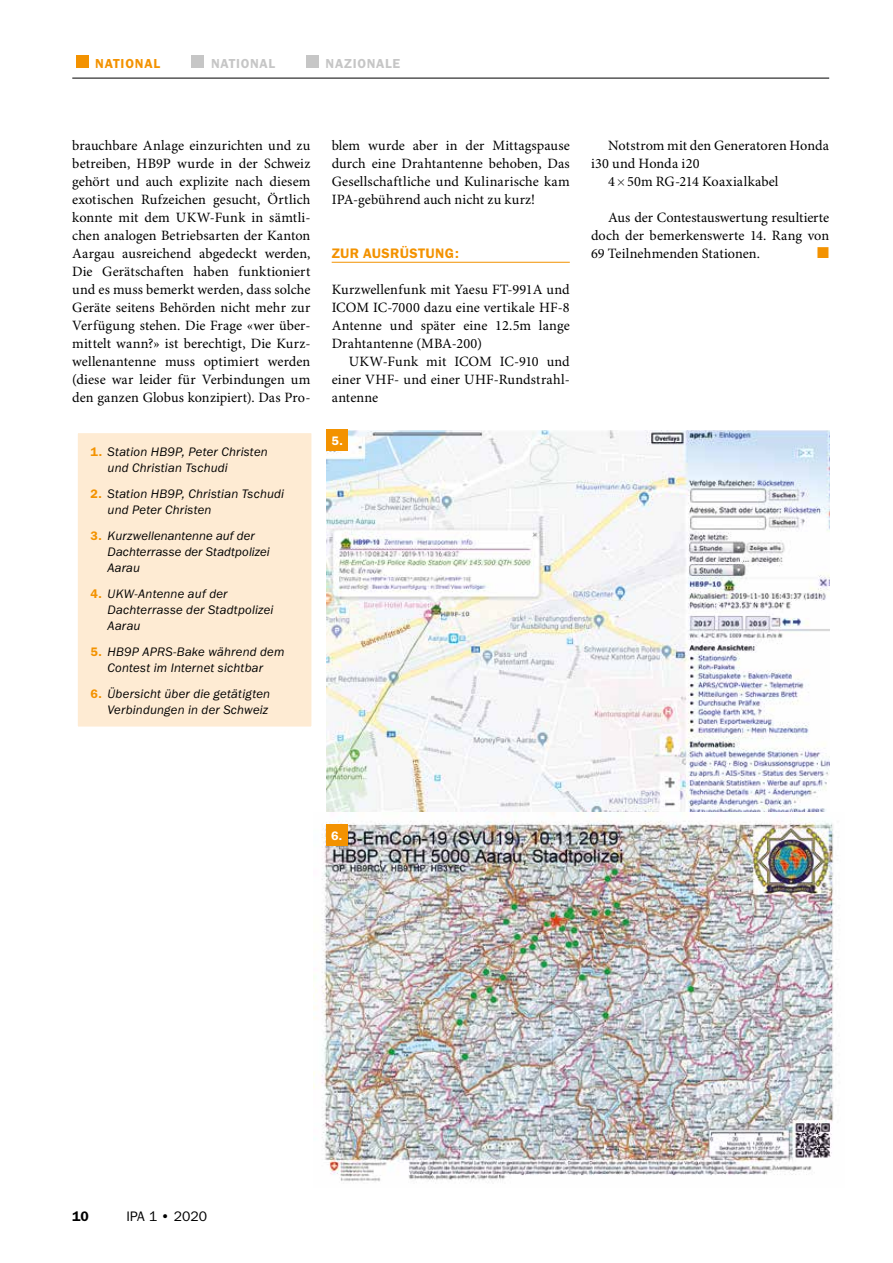
<style>
.page{position:relative;width:893px;height:1263px;background:#fff}
.page>*{position:absolute;margin:0;border:0;box-sizing:border-box;transform-origin:0 0}
.t1{font:15.75px "Zapf Dingbats ITC";color:#f39200}
.t2{font:14.25px/18px "Minion Pro";letter-spacing:.005em;color:#000;text-align:justify}
.t3{font:600 14.25px "Franklin Gothic Itc T";letter-spacing:.03em;color:#f39200}
.t4{font:14.25px "Franklin Gothic Itc T";color:#000}
.t5{font:600 14.25px "Franklin Gothic Itc T";color:#000}
.t6{font:600 13.5px "Franklin Gothic Itc T";letter-spacing:.05em;color:#c6c6c6}
.t7{font:600 13.5px "Franklin Gothic Itc T";letter-spacing:.06em;color:#f39200}
.t8{font:italic 12.75px/15.8px "Franklin Gothic Itc T";letter-spacing:.015em;color:#000}
.t9{font:600 12.75px "Franklin Gothic Itc T";color:#fff}
.s1{font-weight:600;font-style:normal;color:#f39200}
.s2{font-family:"Helvetica Neue";font-weight:100}
</style>
<div class="page">
<hr style="left:72px;top:78px;width:757px;height:1px;background:#000">
<div style="left:76px;top:55px;width:12px;height:13px;background:#f39200"></div>
<div style="left:192px;top:55px;width:12px;height:13px;background:#c6c6c6"></div>
<div style="left:306px;top:55px;width:13px;height:13px;background:#c6c6c6"></div>
<img style="left:327px;top:430px;width:502px;height:382px">
<div style="left:327px;top:429px;width:21px;height:22px;background:#f39200"></div>
<img style="left:314px;top:812px;width:524px;height:370px">
<div style="left:326px;top:825px;width:21px;height:21px;background:#f39200"></div>
<div style="left:76px;top:431px;width:238px;height:298px;background:#feebd3"></div>
<div style="left:73px;top:429px;width:243px;height:302px;border:4px solid #fff"></div>
<hr style="left:332px;top:262px;width:238px;height:1px;background:#f39200">
<p class="t7" style="left:95px;top:56px;width:67px">NATIONAL</p>
<p class="t6" style="left:211px;top:56px;width:66px">NATIONAL</p>
<p class="t6" style="left:326px;top:56px;width:76px">NAZIONALE</p>
<p class="t2" style="left:72px;top:137px;width:240px">brauchbare Anlage einzurichten und zu betreiben, HB9P wurde in der Schweiz gehört und auch explizite nach diesem exotischen Rufzeichen gesucht, Örtlich konnte mit dem UKW-Funk in sämtli&shy;chen analogen Betriebsarten der Kanton Aargau ausreichend abgedeckt werden, Die Gerätschaften haben funktioniert und es muss bemerkt werden, dass solche Geräte seitens Behörden nicht mehr zur Verfügung stehen. Die Frage «wer über&shy;mittelt wann?» ist berechtigt, Die Kurz&shy;wellenantenne muss optimiert werden (diese war leider für Verbindungen um den ganzen Globus konzipiert). Das Pro-</p>
<p class="t8" style="left:108px;top:443px;width:162px;text-indent:-17px"><span class="s1">1.</span> Station HB9P, Peter Christen und Christian Tschudi</p>
<p class="t8" style="left:108px;top:486px;width:178px;text-indent:-17px"><span class="s1">2.</span> Station HB9P, Christian Tschudi und Peter Christen</p>
<p class="t8" style="left:108px;top:528px;width:164px;text-indent:-17px"><span class="s1">3.</span> Kurzwellenantenne auf der<br>Dachterrasse der Stadtpolizei<br>Aarau</p>
<p class="t8" style="left:108px;top:586px;width:167px;text-indent:-17px"><span class="s1">4.</span> UKW-Antenne auf der<br>Dachterrasse der Stadtpolizei<br>Aarau</p>
<p class="t8" style="left:91px;top:643px;width:195px;text-align:center"><span class="s1">5.</span> HB9P APRS-Bake während dem<br>Contest im Internet sichtbar</p>
<p class="t8" style="left:91px;top:686px;width:181px;text-align:right"><span class="s1">6.</span> Übersicht über die getätigten<br>Verbindungen in der Schweiz</p>
<p class="t2" style="left:332px;top:137px;width:240px">blem wurde aber in der Mittagspause durch eine Drahtantenne behoben, Das Gesellschaftliche und Kulinarische kam IPA-gebührend auch nicht zu kurz!</p>
<p class="t3" style="left:332px;top:245px;width:129px">ZUR AUSRÜSTUNG:</p>
<p class="t2" style="left:332px;top:281px;width:240px">Kurzwellenfunk mit Yaesu FT-991A und ICOM IC-7000 dazu eine vertikale HF-8<br>Antenne und später eine 12.5m lange Drahtantenne (MBA-200)</p>
<p class="t2" style="left:332px;top:353px;width:240px;text-indent:17px">UKW-Funk mit ICOM IC-910 und einer VHF- und einer UHF-Rundstrahl&shy;antenne</p>
<p class="t9" style="left:332px;top:433px;width:13px">5.</p>
<p class="t2" style="left:608px;top:137px;width:223px">Notstrom mit den Generatoren Honda</p>
<p class="t2" style="left:591px;top:155px;width:110px">i30 und Honda i20</p>
<p class="t2" style="left:608px;top:173px;width:172px">4<span class="s2">×</span>50m RG-214 Koaxialkabel</p>
<p class="t2" style="left:591px;top:209px;width:240px;text-indent:17px">Aus der Contestauswertung resultierte doch der bemerkenswerte 14. Rang von 69 Teilnehmenden Stationen.</p>
<p class="t1" style="left:817px;top:245px;width:13px">■</p>
<p class="t9" style="left:331px;top:828px;width:13px">6.</p>
<p class="t5" style="left:72px;top:1208px;width:18px">10</p>
<p class="t4" style="left:126px;top:1208px;width:82px">IPA 1 • 2020</p>
</div>
